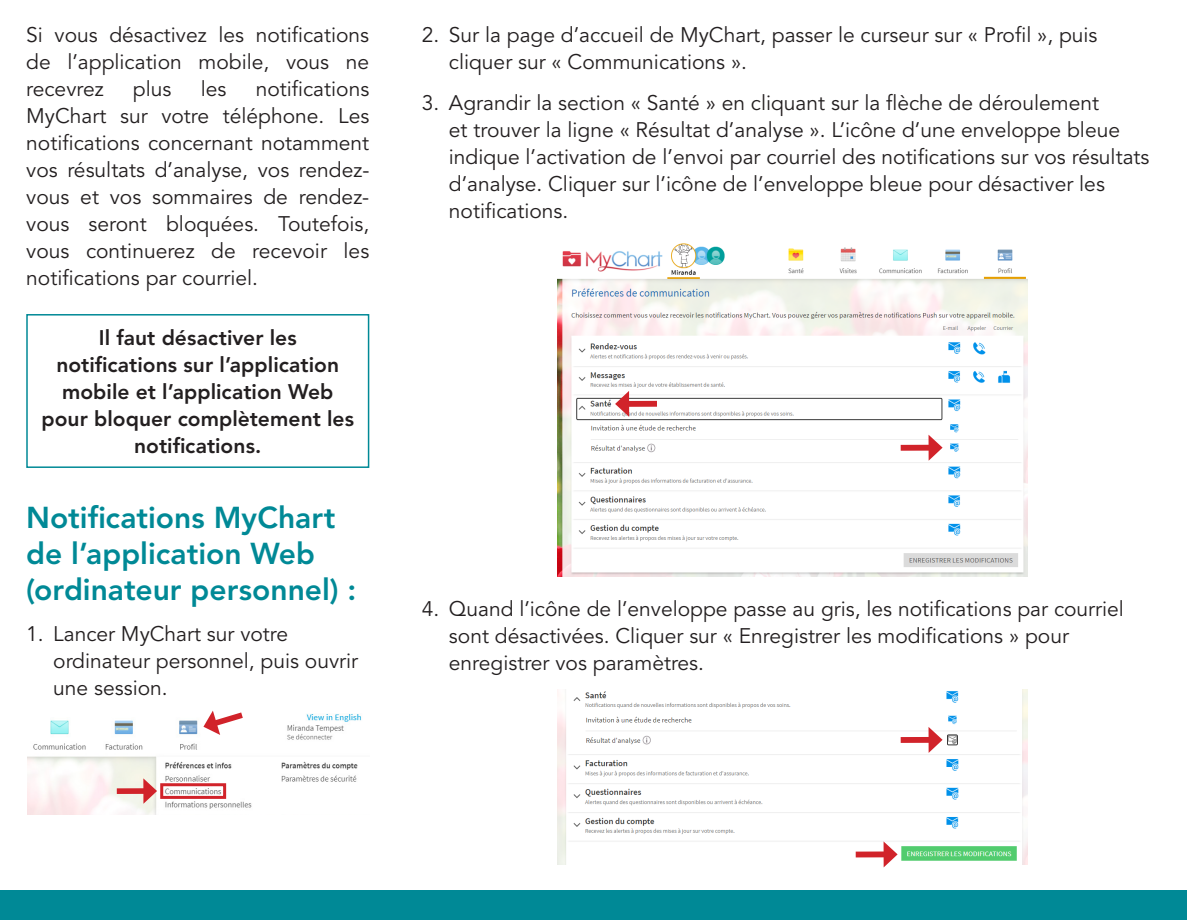
<style>
.page{position:relative;width:1187px;height:920px;background:#fff}
.page>*{position:absolute;margin:0;border:0;box-sizing:border-box;transform-origin:0 0}
.Head_2{font:800 30px/36px "Avenir LT Std";color:#008996}
.Body_Text{font:21px/27px "Avenir LT Std";color:#231f20}
.Head_2-2{font:800 21px/27px "Avenir LT Std";color:#231f20;text-align:center}
</style>
<div class="page">
<div style="left:0;top:890px;width:1186px;height:30px;background:#008996"></div>
<div style="left:26px;top:314px;width:343px;height:154px;border:2px solid #008996"></div>
<img style="left:28px;top:714px;width:334px;height:101px">
<svg style="left:203px;top:710px;width:46px;height:25px"></svg>
<div style="left:117px;top:788px;width:31px;height:6px;background:#d1232a"></div>
<svg style="left:143px;top:778px;width:14px;height:26px"></svg>
<div style="left:160px;top:783px;width:66px;height:16px;border:3px solid #d1232a"></div>
<img style="left:557px;top:243px;width:470px;height:334px">
<div style="left:624px;top:401px;width:33px;height:6px;background:#d1232a"></div>
<svg style="left:615px;top:391px;width:14px;height:26px"></svg>
<div style="left:900px;top:445px;width:33px;height:6px;background:#d1232a"></div>
<svg style="left:928px;top:435px;width:14px;height:26px"></svg>
<img style="left:557px;top:689px;width:470px;height:176px">
<div style="left:900px;top:737px;width:33px;height:6px;background:#d1232a"></div>
<svg style="left:928px;top:727px;width:14px;height:26px"></svg>
<div style="left:855px;top:851px;width:33px;height:6px;background:#d1232a"></div>
<svg style="left:883px;top:841px;width:14px;height:26px"></svg>
<p class="Body_Text" style="left:26px;top:22px;width:344px;text-align:justify">Si vous désactivez les notifications de l’application mobile, vous ne recevrez</p>
<p class="Body_Text" style="left:26px;top:76px;width:344px;text-align:justify;text-indent:229px">notifications MyChart sur votre téléphone. Les notifications concernant notamment vos résultats d’analyse, vos rendez&shy;vous et vos sommaires de rendez&shy;vous seront bloquées. Toutefois, vous continuerez de recevoir les notifications par courriel.</p>
<p class="Body_Text" style="left:133px;top:76px;width:40px">plus</p>
<p class="Body_Text" style="left:201px;top:76px;width:27px">les</p>
<p class="Head_2-2" style="left:42px;top:324px;width:314px">Il faut désactiver les notifications sur l’application mobile et l’application Web pour bloquer complètement les notifications.</p>
<p class="Head_2" style="left:26px;top:500px;width:332px">Notifications MyChart de l’application Web (ordinateur personnel) :</p>
<p class="Body_Text" style="left:53px;top:620px;width:306px;text-indent:-27px">1. Lancer MyChart sur votre ordinateur personnel, puis ouvrir une session.</p>
<p class="Body_Text" style="left:449px;top:22px;width:650px;text-indent:-27px">2. Sur la page d’accueil de MyChart, passer le curseur sur « Profil », puis cliquer sur « Communications ».</p>
<p class="Body_Text" style="left:449px;top:89px;width:702px;text-indent:-27px">3. Agrandir la section « Santé » en cliquant sur la flèche de déroulement<br>et trouver la ligne « Résultat d’analyse ». L’icône d’une enveloppe bleue indique l’activation de l’envoi par courriel des notifications sur vos résultats d’analyse. Cliquer sur l’icône de l’enveloppe bleue pour désactiver les notifications.</p>
<p class="Body_Text" style="left:449px;top:596px;width:676px;text-indent:-27px">4. Quand l’icône de l’enveloppe passe au gris, les notifications par courriel sont désactivées. Cliquer sur « Enregistrer les modifications » pour enregistrer vos paramètres.</p>
</div>
